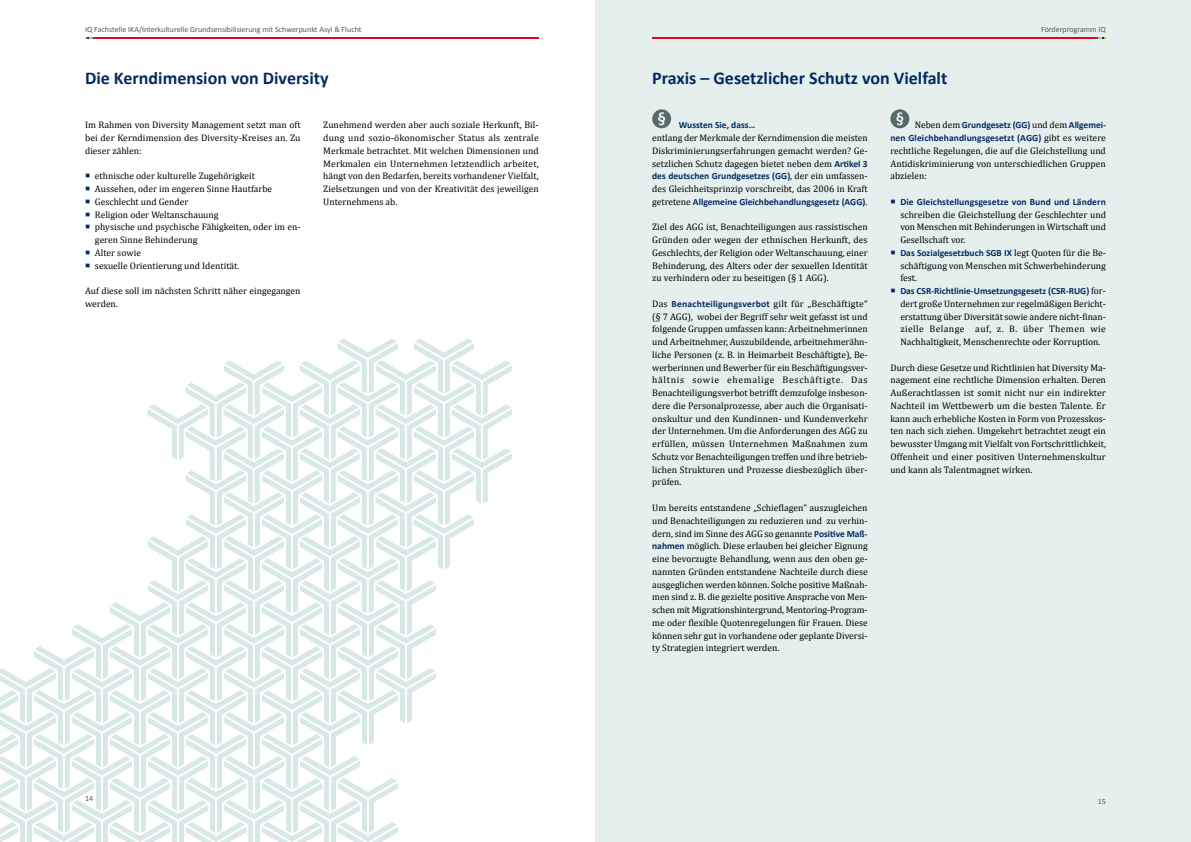
<style>
.page{position:relative;width:1191px;height:842px;background:#fff}
.page>*{position:absolute;margin:0;border:0;box-sizing:border-box;transform-origin:0 0}
.t1{font:700 18px "Calibri";color:#042b60}
.t2{font:9.5px/12.8px "Cambria";color:#000;text-align:justify}
.t3{font:700 9.5px/12.8px "Calibri";color:#042b60;text-align:right}
.t4{font:8px "Calibri";color:#575756}
.s1{font-family:"Cambria";font-weight:400;color:#000}
.s2{font-family:"Calibri";font-weight:700;color:#042b60}
</style>
<div class="page">
<hr style="left:85px;top:37px;width:454px;height:2px;background:#e3051b">
<svg style="left:85px;top:37px;width:10px;height:2px"></svg>
<svg style="left:0;top:338px;width:512px;height:504px"></svg>
<div style="left:595px;top:0;width:596px;height:842px;background:#e4efee"></div>
<svg style="left:652px;top:109px;width:19px;height:19px"></svg>
<svg style="left:890px;top:109px;width:19px;height:19px"></svg>
<hr style="left:652px;top:37px;width:453px;height:2px;background:#e3051b">
<svg style="left:1096px;top:37px;width:10px;height:2px"></svg>
<p class="t4" style="left:85px;top:24px;width:278px">IQ Fachstelle IKA/Interkulturelle Grundsensibilisierung mit Schwerpunkt Asyl &amp; Flucht</p>
<p class="t4" style="left:1041px;top:24px;width:66px">Förderprogramm IQ</p>
<h1 class="t1" style="left:85px;top:67px;width:245px">Die Kerndimension von Diversity</h1>
<h1 class="t1" style="left:652px;top:67px;width:296px">Praxis – Gesetzlicher Schutz von Vielfalt</h1>
<p class="t2" style="left:323px;top:119px;width:217px">Zunehmend werden aber auch soziale Herkunft, Bil&shy;dung und sozio-ökonomischer Status als zentrale Merkmale betrachtet. Mit welchen Dimensionen und Merkmalen ein Unternehmen letztendlich arbeitet, hängt von den Bedarfen, bereits vorhandener Vielfalt, Zielsetzungen und von der Kreativität des jeweiligen Unternehmens ab.</p>
<p class="t3" style="left:890px;top:119px;width:217px"><span class="s1">Neben dem</span> Grundgesetz (GG) <span class="s1">und dem</span> Allgemei-<br>nen Gleichbehandlungsgesetzt (AGG) <span class="s1">gibt es weitere</span></p>
<p class="t2" style="left:890px;top:144px;width:217px">rechtliche Regelungen, die auf die Gleichstellung und Antidiskriminierung von unterschiedlichen Gruppen abzielen:</p>
<p class="t3" style="left:900px;top:195px;width:207px">Die Gleichstellungsgesetze von Bund und Ländern</p>
<p class="t2" style="left:900px;top:208px;width:207px">schreiben die Gleichstellung der Geschlechter und von Menschen mit Behinderungen in Wirtschaft und Gesellschaft vor.</p>
<p class="t3" style="left:900px;top:246px;width:207px">Das Sozialgesetzbuch SGB IX <span class="s1">legt Quoten für die Be-</span></p>
<p class="t2" style="left:900px;top:259px;width:207px">schäftigung von Menschen mit Schwerbehinderung fest.</p>
<p class="t3" style="left:900px;top:285px;width:207px">Das CSR-Richtlinie-Umsetzungsgesetz (CSR-RUG) <span class="s1">for-</span></p>
<p class="t2" style="left:900px;top:297px;width:207px">dert große Unternehmen zur regelmäßigen Bericht&shy;erstattung über Diversität sowie andere nicht-finan&shy;zielle Belange auf, z. B. über Themen wie Nachhaltigkeit, Menschenrechte oder Korruption.</p>
<p class="t2" style="left:890px;top:361px;width:217px">Durch diese Gesetze und Richtlinien hat Diversity Ma&shy;nagement eine rechtliche Dimension erhalten. Deren Außerachtlassen ist somit nicht nur ein indirekter Nachteil im Wettbewerb um die besten Talente. Er kann auch erhebliche Kosten in Form von Prozesskos&shy;ten nach sich ziehen. Umgekehrt betrachtet zeugt ein bewusster Umgang mit Vielfalt von Fortschrittlichkeit, Offenheit und einer positiven Unternehmenskultur und kann als Talentmagnet wirken.</p>
<p class="t2" style="left:85px;top:119px;width:217px">Im Rahmen von Diversity Management setzt man oft bei der Kerndimension des Diversity-Kreises an. Zu dieser zählen:</p>
<p class="t2" style="left:95px;top:170px;width:207px;text-align:left">ethnische oder kulturelle Zugehörigkeit<br>Aussehen, oder im engeren Sinne Hautfarbe Geschlecht und Gender<br>Religion oder Weltanschauung<br>physische und psychische Fähigkeiten, oder im en&shy;geren Sinne Behinderung<br>Alter sowie<br>sexuelle Orientierung und Identität.</p>
<p class="t2" style="left:85px;top:284px;width:217px">Auf diese soll im nächsten Schritt näher eingegangen werden.</p>
<p class="t3" style="left:679px;top:119px;width:78px">Wussten Sie, dass…</p>
<p class="t2" style="left:652px;top:131px;width:217px">entlang der Merkmale der Kerndimension die meisten Diskriminierungserfahrungen gemacht werden? Ge&shy;setzlichen Schutz dagegen bietet neben dem <span class="s2">Artikel 3</span></p>
<p class="t3" style="left:652px;top:170px;width:217px">des deutschen Grundgesetzes (GG)<span class="s1">, der ein umfassen-</span></p>
<p class="t2" style="left:652px;top:182px;width:217px">des Gleichheitsprinzip vorschreibt, das 2006 in Kraft</p>
<p class="t3" style="left:652px;top:195px;width:217px"><span class="s1">getretene</span> Allgemeine Gleichbehandlungsgesetz (AGG)<span class="s1">.</span></p>
<p class="t2" style="left:652px;top:221px;width:217px">Ziel des AGG ist, Benachteiligungen aus rassistischen Gründen oder wegen der ethnischen Herkunft, des Geschlechts, der Religion oder Weltanschauung, einer Behinderung, des Alters oder der sexuellen Identität zu verhindern oder zu beseitigen (§ 1 AGG).</p>
<p class="t2" style="left:652px;top:297px;width:217px">Das <span class="s2">Benachteiligungsverbot</span> gilt für „Beschäftigte“ (§ 7 AGG), wobei der Begriff sehr weit gefasst ist und folgende Gruppen umfassen kann: Arbeitnehmerinnen und Arbeitnehmer, Auszubildende, arbeitnehmerähn&shy;liche Personen (z. B. in Heimarbeit Beschäftigte), Be&shy;werberinnen und Bewerber für ein Beschäftigungsver&shy;hältnis sowie ehemalige Beschäftigte. Das Benachteiligungsverbot betrifft demzufolge insbeson&shy;dere die Personalprozesse, aber auch die Organisati&shy;onskultur und den Kundinnen- und Kundenverkehr der Unternehmen. Um die Anforderungen des AGG zu erfüllen, müssen Unternehmen Maßnahmen zum Schutz vor Benachteiligungen treffen und ihre betrieb&shy;lichen Strukturen und Prozesse diesbezüglich über&shy;prüfen.</p>
<p class="t2" style="left:652px;top:501px;width:217px">Um bereits entstandene „Schieflagen“ auszugleichen und Benachteiligungen zu reduzieren und zu verhin&shy;dern, sind im Sinne des AGG so genannte <span class="s2">Positive Maß&shy;nahmen</span> möglich. Diese erlauben bei gleicher Eignung eine bevorzugte Behandlung, wenn aus den oben ge&shy;nannten Gründen entstandene Nachteile durch diese ausgeglichen werden können. Solche positive Maßnah&shy;men sind z. B. die gezielte positive Ansprache von Men&shy;schen mit Migrationshintergrund, Mentoring-Program&shy;me oder flexible Quotenregelungen für Frauen. Diese können sehr gut in vorhandene oder geplante Diversi&shy;ty Strategien integriert werden.</p>
<p class="t4" style="left:85px;top:793px;width:10px">14</p>
<p class="t4" style="left:1097px;top:797px;width:10px">15</p>
</div>
